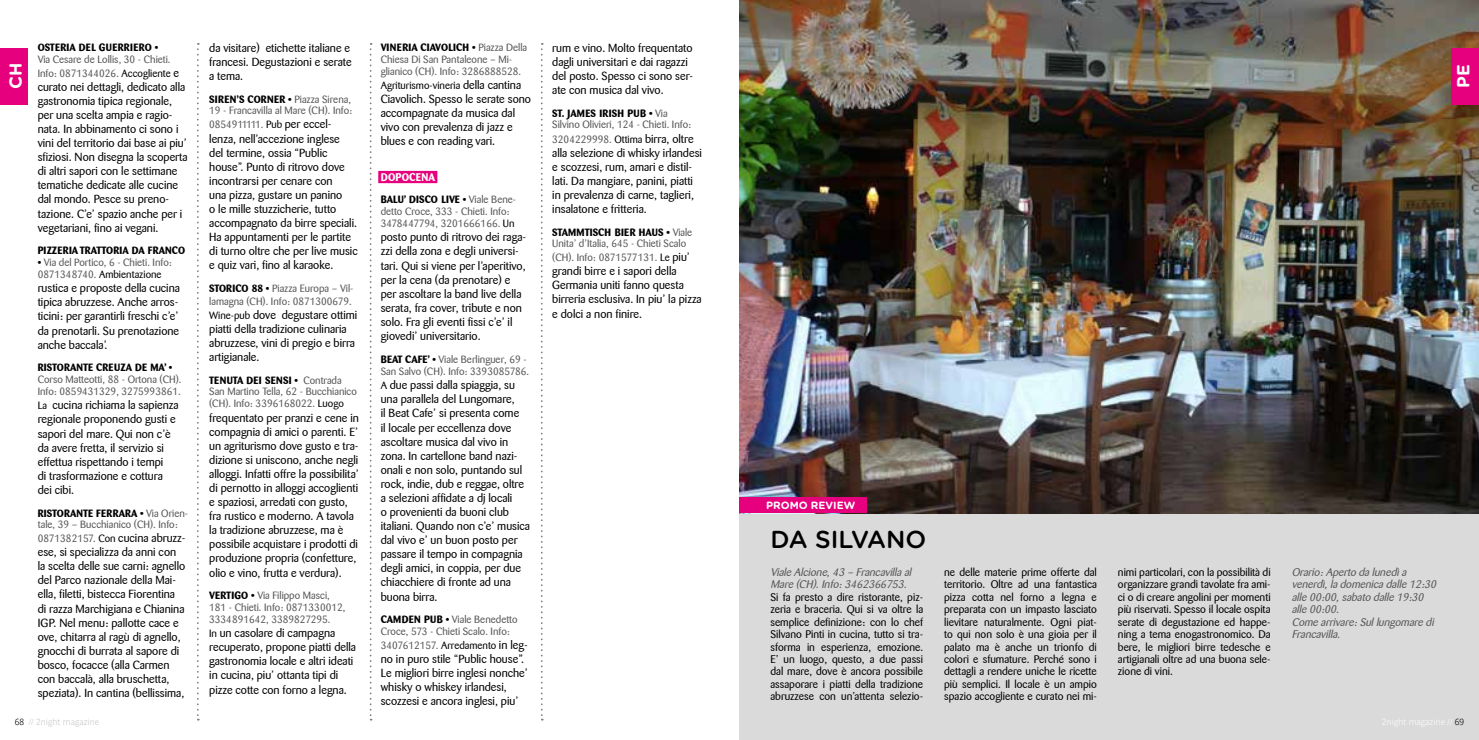
<style>
.page{position:relative;width:1479px;height:740px;background:#fff}
.page>*{position:absolute;margin:0;border:0;box-sizing:border-box;transform-origin:0 0}
.t1{font:500 24.5px "Gotham Rounded";color:#000}
.t2{font:700 17.5px "Gotham Rounded";color:#fff}
.t3{font:11.72px/14px "Barmeno";color:#000}
.t4{font:11.03px/12.4px "Barmeno";color:#000;text-align:justify}
.t5{font:italic 11.03px/12.4px "Barmeno";color:#575756}
.t6{font:700 11.03px "Barmeno";letter-spacing:.015em;color:#fff}
.t7{font:10.5px/11.4px "Barmeno";color:#575756}
.t8{font:700 10.5px "Barmeno";letter-spacing:.02em;color:#000}
.t9{font:700 10.5px "Gotham Rounded";color:#fff}
.t10{font:700 8.75px "Parisine Clair";color:#c6c6c6}
.s1{color:#000}
.s2{font-size:11.72px;color:#000}
.s3{font-weight:700;color:#000}
.s4{font-size:10.5px}
.s5{font-size:10.5px;color:#575756}
</style>
<div class="page">
<div style="left:378px;top:171px;width:59px;height:12px;background:#e6007d"></div>
<svg style="left:197px;top:43px;width:2px;height:677px"></svg>
<svg style="left:370px;top:43px;width:1px;height:677px"></svg>
<svg style="left:541px;top:43px;width:1px;height:677px"></svg>
<div style="left:739px;top:0;width:739px;height:739px;background:#dadada"></div>
<img style="left:739px;top:0;width:739px;height:512px">
<div style="left:1450px;top:48px;width:28px;height:56px;background:#e6007d"></div>
<div style="left:739px;top:497px;width:128px;height:15px;background:#e6007d"></div>
<div style="left:0;top:48px;width:28px;height:56px;background:#e6007d"></div>
<h2 class="t2" style="left:3px;top:89px;width:28px;rotate:-90deg">CH</h2>
<p class="t8" style="left:38px;top:41px;width:122px">OSTERIA DEL GUERRIERO •</p>
<p class="t7" style="left:38px;top:52px;width:143px;line-height:14px">Via Cesare de Lollis, 30 - Chieti.<br>Info: 0871344026. <span class="s1">Accogliente</span> <span class="s2">e</span></p>
<p class="t3" style="left:38px;top:80px;width:151px">curato nei dettagli, dedicato alla gastronomia tipica regionale, per una scelta ampia e ragio&shy;nata. In abbinamento ci sono i vini del territorio dai base ai piu’ sfiziosi. Non disegna la scoperta di altri sapori con le settimane tematiche dedicate alle cucine dal mondo. Pesce su preno&shy;tazione. C’e’ spazio anche per i vegetariani, fino ai vegani.</p>
<p class="t8" style="left:38px;top:244px;width:149px">PIZZERIA TRATTORIA DA FRANCO</p>
<p class="t7" style="left:38px;top:256px;width:136px;line-height:12.4px"><span class="s3">•</span> Via del Portico, 6 - Chieti. Info:<br>0871348740. <span class="s1">Ambientazione</span></p>
<p class="t3" style="left:38px;top:281px;width:144px">rustica e proposte della cucina tipica abruzzese. Anche arros&shy;ticini: per garantirli freschi c’e’ da prenotarli. Su prenotazione anche baccala’.</p>
<p class="t8" style="left:38px;top:361px;width:136px">RISTORANTE CREUZA DE MA’ •</p>
<p class="t7" style="left:38px;top:373px;width:145px;line-height:12.4px">Corso Matteotti, 88 - Ortona (CH).<br>Info: 0859431329, 3275993861.</p>
<p class="t3" style="left:38px;top:398px;width:142px"><span class="s4">La</span> cucina richiama la sapienza regionale proponendo gusti e sapori del mare. Qui non c’è da avere fretta, il servizio si effettua rispettando i tempi<br>di trasformazione e cottura dei cibi.</p>
<p class="t7" style="left:38px;top:507px;width:152px"><span class="s3">RISTORANTE FERRARA •</span> Via Orien&shy;tale, 39 – Bucchianico (CH). Info:</p>
<p class="t3" style="left:38px;top:531px;width:149px"><span class="s5">0871382157.</span> <span class="s4">Con</span> cucina abruzz&shy;ese, si specializza da anni con la scelta delle sue carni: agnello del Parco nazionale della Mai&shy;ella, filetti, bistecca Fiorentina di razza Marchigiana e Chianina<br>IGP. Nel menu: pallotte cace e ove, chitarra al ragù di agnello, gnocchi di burrata al sapore di bosco, focacce (alla Carmen con baccalà, alla bruschetta, speziata). In cantina (bellissima,</p>
<p class="t10" style="left:15px;top:716px;width:86px"><span class="s1">68</span> // 2night magazine</p>
<p class="t3" style="left:209px;top:41px;width:144px">da visitare) etichette italiane e francesi. Degustazioni e serate a tema.</p>
<p class="t7" style="left:209px;top:94px;width:145px"><span class="s3">SIREN’S CORNER •</span> Piazza Sirena,<br>19 - Francavilla al Mare (CH). Info:</p>
<p class="t7" style="left:209px;top:119px;width:124px">0854911111. <span class="s1">Pub</span> <span class="s2">per eccel-</span></p>
<p class="t3" style="left:209px;top:131px;width:150px">lenza, nell’accezione inglese<br>del termine, ossia “Public house”. Punto di ritrovo dove incontrarsi per cenare con<br>una pizza, gustare un panino<br>o le mille stuzzicherie, tutto accompagnato da birre speciali.<br>Ha appuntamenti per le partite di turno oltre che per live music e quiz vari, fino al karaoke.</p>
<p class="t7" style="left:209px;top:282px;width:146px;line-height:12.4px"><span class="s3">STORICO 88 •</span> Piazza Europa – Vil&shy;lamagna (CH). Info: 0871300679.</p>
<p class="t3" style="left:209px;top:307px;width:150px"><span class="s4">Wine-pub</span> dove degustare ottimi piatti della tradizione culinaria abruzzese, vini di pregio e birra artigianale.</p>
<p class="t7" style="left:209px;top:374px;width:149px"><span class="s3">TENUTA DEI SENSI •</span> Contrada<br>San Martino Tella, 62 - Bucchianico</p>
<p class="t7" style="left:209px;top:398px;width:136px">(CH). Info: 3396168022. <span class="s1">Luogo</span></p>
<p class="t3" style="left:209px;top:410px;width:151px">frequentato per pranzi e cene in compagnia di amici o parenti. E’ un agriturismo dove gusto e tra&shy;dizione si uniscono, anche negli alloggi. Infatti offre la possibilita’ di pernotto in alloggi accoglienti e spaziosi, arredati con gusto, fra rustico e moderno. A tavola la tradizione abruzzese, ma è possibile acquistare i prodotti di produzione propria (confetture, olio e vino, frutta e verdura).</p>
<p class="t7" style="left:209px;top:589px;width:138px"><span class="s3">VERTIGO •</span> Via Filippo Masci,<br>181 - Chieti. Info: 0871330012,</p>
<p class="t7" style="left:209px;top:613px;width:123px">3334891642, 3389827295.</p>
<p class="t3" style="left:209px;top:626px;width:148px"><span class="s4">In</span> un casolare di campagna recuperato, propone piatti della gastronomia locale e altri ideati in cucina, piu’ ottanta tipi di pizze cotte con forno a legna.</p>
<p class="t7" style="left:381px;top:42px;width:148px"><span class="s3">VINERIA CIAVOLICH •</span> Piazza Della<br>Chiesa Di San Pantaleone – Mi-</p>
<p class="t7" style="left:381px;top:64px;width:142px;line-height:14px">glianico (CH). Info: 3286888528.<br><span class="s1">Agriturismo-vineria</span> <span class="s2">della cantina</span></p>
<p class="t3" style="left:381px;top:92px;width:152px">Ciavolich. Spesso le serate sono accompagnate da musica dal vivo con prevalenza di jazz e blues e con reading vari.</p>
<p class="t6" style="left:381px;top:170px;width:56px">DOPOCENA</p>
<p class="t7" style="left:381px;top:194px;width:137px"><span class="s3">BALU’ DISCO LIVE •</span> Viale Bene&shy;detto Croce, 333 - Chieti. Info:</p>
<p class="t7" style="left:381px;top:218px;width:135px">3478447794, 3201666166. <span class="s1">Un</span></p>
<p class="t3" style="left:381px;top:230px;width:147px">posto punto di ritrovo dei raga&shy;zzi della zona e degli universi&shy;tari. Qui si viene per l’aperitivo, per la cena (da prenotare) e per ascoltare la band live della serata, fra cover, tribute e non solo. Fra gli eventi fissi c’e’ il giovedi’ universitario.</p>
<p class="t7" style="left:381px;top:353px;width:150px;line-height:12.4px"><span class="s3">BEAT CAFE’ •</span> Viale Berlinguer, 69 -<br>San Salvo (CH). Info: 3393085786.</p>
<p class="t3" style="left:381px;top:378px;width:151px"><span class="s4">A</span> due passi dalla spiaggia, su una parallela del Lungomare,<br>il Beat Cafe’ si presenta come<br>il locale per eccellenza dove ascoltare musica dal vivo in zona. In cartellone band nazi&shy;onali e non solo, puntando sul rock, indie, dub e reggae, oltre a selezioni affidate a dj locali<br>o provenienti da buoni club italiani. Quando non c’e’ musica dal vivo e’ un buon posto per passare il tempo in compagnia degli amici, in coppia, per due chiacchiere di fronte ad una buona birra.</p>
<p class="t7" style="left:381px;top:613px;width:138px"><span class="s3">CAMDEN PUB •</span> Viale Benedetto<br>Croce, 573 - Chieti Scalo. Info:</p>
<p class="t7" style="left:381px;top:639px;width:149px">3407612157. <span class="s1">Arredamento</span> <span class="s2">in leg-</span></p>
<p class="t3" style="left:381px;top:651px;width:149px">no in puro stile “Public house”.<br>Le migliori birre inglesi nonche’ whisky o whiskey irlandesi, scozzesi e ancora inglesi, piu’</p>
<p class="t3" style="left:552px;top:41px;width:142px">rum e vino. Molto frequentato dagli universitari e dai ragazzi del posto. Spesso ci sono ser&shy;ate con musica dal vivo.</p>
<p class="t7" style="left:552px;top:108px;width:140px"><span class="s3">ST. JAMES IRISH PUB •</span> Via<br>Silvino Olivieri, 124 - Chieti. Info:</p>
<p class="t7" style="left:552px;top:133px;width:143px">3204229998. <span class="s1">Ottima</span> <span class="s2">birra, oltre</span></p>
<p class="t3" style="left:552px;top:145px;width:151px">alla selezione di whisky irlandesi e scozzesi, rum, amari e distil&shy;lati. Da mangiare, panini, piatti in prevalenza di carne, taglieri, insalatone e fritteria.</p>
<p class="t7" style="left:552px;top:226px;width:142px"><span class="s3">STAMMTISCH BIER HAUS •</span> Viale<br>Unita’ d’Italia, 645 - Chieti Scalo</p>
<p class="t7" style="left:552px;top:252px;width:139px">(CH). Info: 0871577131. <span class="s1">Le</span> <span class="s2">piu’</span></p>
<p class="t3" style="left:552px;top:264px;width:151px">grandi birre e i sapori della<br>Germania uniti fanno questa birreria esclusiva. In piu’ la pizza e dolci a non finire.</p>
<h2 class="t2" style="left:1450px;top:88px;width:25px;rotate:-90deg">PE</h2>
<p class="t9" style="left:766px;top:497px;width:91px">PROMO REVIEW</p>
<h1 class="t1" style="left:770px;top:521px;width:157px">DA SILVANO</h1>
<p class="t5" style="left:770px;top:565px;width:145px">Viale Alcione,43 – Francavillaal<br>Mare (CH).Info:3462366753.</p>
<p class="t4" style="left:770px;top:590px;width:154px">Si fa presto a dire ristorante, piz&shy;zeria e braceria. Qui si va oltre la semplice definizione: con lo chef Silvano Pinti in cucina, tutto si tra&shy;sforma in esperienza, emozione.<br>E’ un luogo, questo, a due passi dal mare, dove è ancora possibile assaporare i piatti della tradizione abruzzese con un’attenta selezio-</p>
<p class="t4" style="left:944px;top:565px;width:154px">ne delle materie prime offerte dal territorio. Oltre ad una fantastica pizza cotta nel forno a legna e preparata con un impasto lasciato lievitare naturalmente. Ogni piat&shy;to qui non solo è una gioia per il palato ma è anche un trionfo di colori e sfumature. Perché sono i dettagli a rendere uniche le ricette più semplici. Il locale è un ampio spazio accogliente e curato nei mi-</p>
<p class="t4" style="left:1117px;top:565px;width:154px">nimi particolari, con la possibilità di organizzare grandi tavolate fra ami&shy;ci o di creare angolini per momenti più riservati. Spesso il locale ospita serate di degustazione ed happe&shy;ning a tema enogastronomico. Da bere, le migliori birre tedesche e artigianali oltre ad una buona sele&shy;zione di vini.</p>
<p class="t5" style="left:1291px;top:565px;width:149px">Orario:Aperto dalunedìa venerdì,ladomenicadalle 12:30 alle 00:00,sabato dalle 19:30 alle 00:00.<br>Come arrivare:Sullungomare di<br>Francavilla.</p>
</div>
